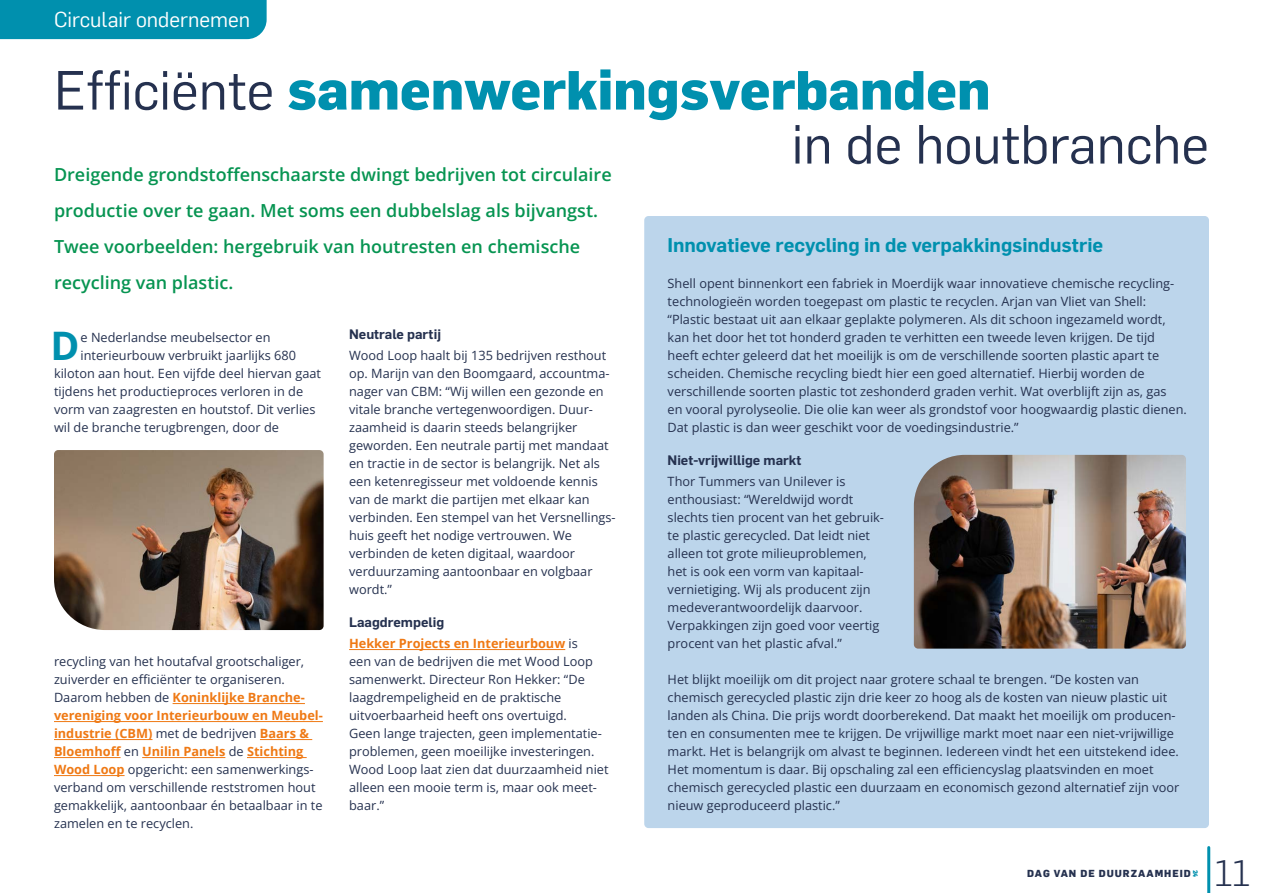
<style>
.page{position:relative;width:1263px;height:893px;background:#fff}
.page>*{position:absolute;margin:0;border:0;box-sizing:border-box;transform-origin:0 0}
.t1{font:54px/54px "Flama";color:#25314f}
.t2{font:700 39.3px "Open Sans";color:#0090ae}
.t3{font:300 36px "Flama";color:#25314f}
.t4{font:21px "Flama";color:#fff}
.t5{font:600 19.5px "Flama Trial";letter-spacing:-.005em;color:#0090ae}
.t6{font:600 18px/36px "Open Sans";color:#069451}
.t7{font:600 13.5px "Flama Trial";color:#25314f}
.t8{font:12.75px/18px "Open Sans";color:#25314f}
.t9{font:800 9.9px "Flama";letter-spacing:.1em;color:#25314f}
.t10{font:800 6.3px "Flama";color:#0090ae}
.s1{font-weight:800;color:#0090ae}
.s2{font-weight:700;color:#ef7914}
</style>
<div class="page">
<svg style="left:1207px;top:846px;width:4px;height:47px"></svg>
<hr style="left:1207px;top:847px;width:3px;height:46px;background:#0090ae">
<div style="left:0;top:0;width:267px;height:39px;background:#0090ae"></div>
<div style="left:644px;top:216px;width:565px;height:612px;background:#bcd5eb;border-radius:4px"></div>
<hr style="left:173px;top:703px;width:132px;height:1px;background:#ef7914">
<hr style="left:54px;top:721px;width:269px;height:1px;background:#ef7914">
<hr style="left:54px;top:739px;width:98px;height:1px;background:#ef7914">
<hr style="left:260px;top:739px;width:52px;height:1px;background:#ef7914">
<hr style="left:54px;top:757px;width:67px;height:1px;background:#ef7914">
<hr style="left:142px;top:757px;width:83px;height:1px;background:#ef7914">
<hr style="left:247px;top:757px;width:60px;height:1px;background:#ef7914">
<hr style="left:54px;top:775px;width:71px;height:1px;background:#ef7914">
<hr style="left:349px;top:649px;width:216px;height:1px;background:#ef7914">
<img style="left:54px;top:450px;width:270px;height:180px">
<img style="left:914px;top:455px;width:272px;height:194px">
<h3 class="t4" style="left:54px;top:5px;width:198px">Circulair ondernemen</h3>
<h1 class="t1" style="left:791px;top:60px;width:419px;text-indent:-737px">Efficiënte <span class="s1">samenwerkingsverbanden<br></span>in de houtbranche</h1>
<h3 class="t6" style="left:54px;top:156px;width:559px">Dreigende grondstoffenschaarste dwingt bedrijven tot circulaire productie over te gaan. Met soms een dubbelslag als bijvangst.<br>Twee voorbeelden: hergebruik van houtresten en chemische recycling van plastic.</h3>
<h2 class="t2" style="left:50px;top:318px;width:31px">D</h2>
<p class="t8" style="left:81px;top:328px;width:191px">e Nederlandse meubelsector en</p>
<p class="t8" style="left:81px;top:346px;width:217px">interieurbouw verbruikt jaarlijks 680</p>
<p class="t8" style="left:54px;top:364px;width:269px">kiloton aan hout. Een vijfde deel hiervan gaat</p>
<p class="t8" style="left:54px;top:382px;width:251px">tijdens het productieproces verloren in de</p>
<p class="t8" style="left:54px;top:400px;width:263px">vorm van zaagresten en houtstof. Dit verlies</p>
<p class="t8" style="left:54px;top:418px;width:227px">wil de branche terugbrengen, door de</p>
<p class="t8" style="left:54px;top:652px;width:270px">recycling van het houtafval grootschaliger, zuiverder en efficiënter te organiseren.<br>Daarom hebben de <span class="s2">Koninklijke Branche&shy;vereniging voor Interieurbouw en Meubel&shy;industrie (CBM)</span> met de bedrijven <span class="s2">Baars &amp; Bloemhoff</span> en <span class="s2">Unilin Panels</span> de <span class="s2">Stichting Wood Loop</span> opgericht: een samenwerkings&shy;verband om verschillende reststromen hout gemakkelijk, aantoonbaar én betaalbaar in te zamelen en te recyclen.</p>
<p class="t7" style="left:349px;top:329px;width:93px">Neutrale partij</p>
<p class="t8" style="left:349px;top:346px;width:268px">Wood Loop haalt bij 135 bedrijven resthout op. Marijn van den Boomgaard, accountma&shy;nager van CBM: “Wij willen een gezonde en vitale branche vertegenwoordigen. Duur&shy;zaamheid is daarin steeds belangrijker geworden. Een neutrale partij met mandaat en tractie in de sector is belangrijk. Net als een ketenregisseur met voldoende kennis van de markt die partijen met elkaar kan verbinden. Een stempel van het Versnellings&shy;huis geeft het nodige vertrouwen. We verbinden de keten digitaal, waardoor verduurzaming aantoonbaar en volgbaar wordt.”</p>
<p class="t7" style="left:349px;top:617px;width:97px">Laagdrempelig</p>
<p class="t8" style="left:349px;top:634px;width:261px"><span class="s2">Hekker Projects en Interieurbouw</span> is<br>een van de bedrijven die met Wood Loop samenwerkt. Directeur Ron Hekker: “De laagdrempeligheid en de praktische uitvoerbaarheid heeft ons overtuigd.<br>Geen lange trajecten, geen implementatie&shy;problemen, geen moeilijke investeringen.<br>Wood Loop laat zien dat duurzaamheid niet alleen een mooie term is, maar ook meet&shy;baar.”</p>
<h3 class="t5" style="left:668px;top:238px;width:437px">Innovatieve recycling in de verpakkingsindustrie</h3>
<p class="t8" style="left:668px;top:274px;width:521px">Shell opent binnenkort een fabriek in Moerdijk waar innovatieve chemische recycling&shy;technologieën worden toegepast om plastic te recyclen. Arjan van Vliet van Shell: “Plastic bestaat uit aan elkaar geplakte polymeren. Als dit schoon ingezameld wordt, kan het door het tot honderd graden te verhitten een tweede leven krijgen. De tijd heeft echter geleerd dat het moeilijk is om de verschillende soorten plastic apart te scheiden. Chemische recycling biedt hier een goed alternatief. Hierbij worden de verschillende soorten plastic tot zeshonderd graden verhit. Wat overblijft zijn as, gas<br>en vooral pyrolyseolie. Die olie kan weer als grondstof voor hoogwaardig plastic dienen.<br>Dat plastic is dan weer geschikt voor de voedingsindustrie.”</p>
<p class="t7" style="left:668px;top:455px;width:135px">Niet-vrijwillige markt</p>
<p class="t8" style="left:668px;top:472px;width:218px">Thor Tummers van Unilever is enthousiast: “Wereldwijd wordt slechts tien procent van het gebruik&shy;te plastic gerecycled. Dat leidt niet alleen tot grote milieuproblemen, het is ook een vorm van kapitaal&shy;vernietiging. Wij als producent zijn medeverantwoordelijk daarvoor.<br>Verpakkingen zijn goed voor veertig procent van het plastic afval.”</p>
<p class="t8" style="left:668px;top:670px;width:513px">Het blijkt moeilijk om dit project naar grotere schaal te brengen. “De kosten van chemisch gerecycled plastic zijn drie keer zo hoog als de kosten van nieuw plastic uit landen als China. Die prijs wordt doorberekend. Dat maakt het moeilijk om producen&shy;ten en consumenten mee te krijgen. De vrijwillige markt moet naar een niet-vrijwillige markt. Het is belangrijk om alvast te beginnen. Iedereen vindt het een uitstekend idee.<br>Het momentum is daar. Bij opschaling zal een efficiencyslag plaatsvinden en moet chemisch gerecycled plastic een duurzaam en economisch gezond alternatief zijn voor nieuw geproduceerd plastic.”</p>
<p class="t9" style="left:1027px;top:866px;width:165px">DAG VAN DE DUURZAAMHEID</p>
<h3 class="t3" style="left:1215px;top:849px;width:37px">11</h3>
<p class="t10" style="left:1200px;top:869px;width:9px;rotate:90deg">24</p>
</div>
